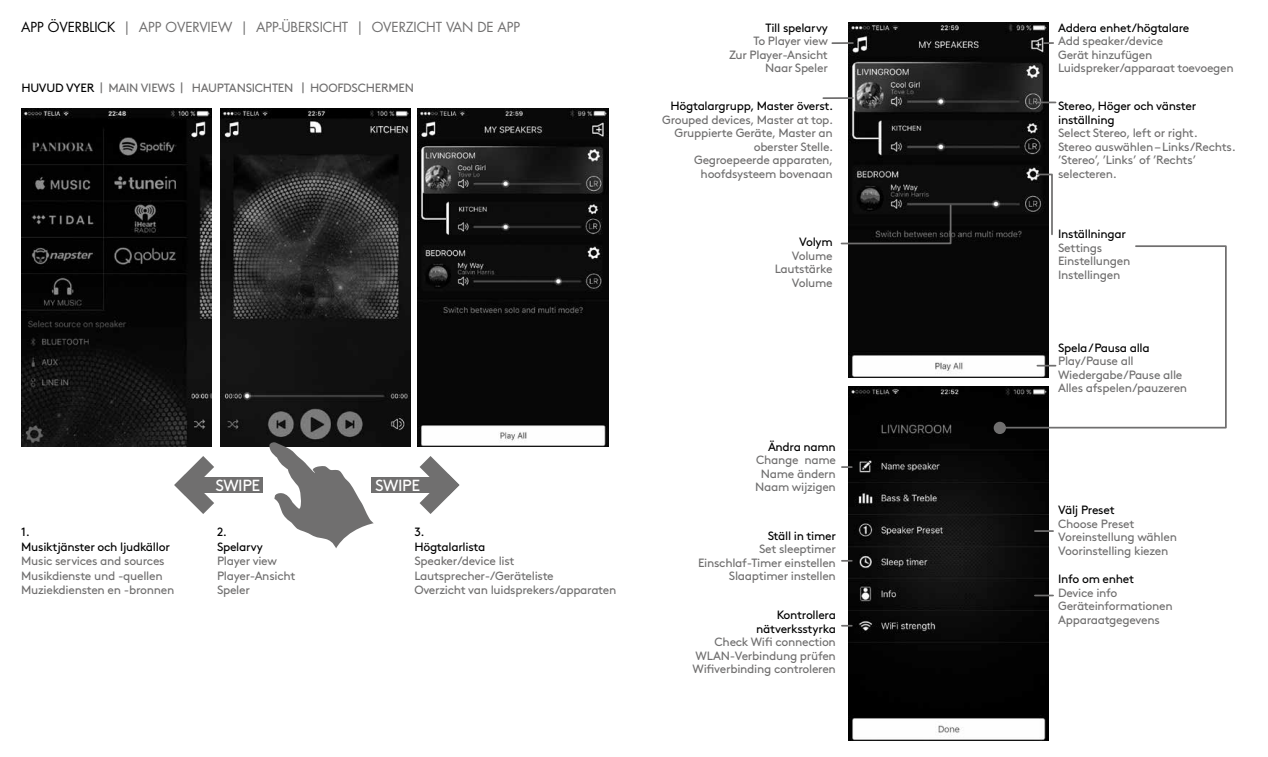
<style>
.page{position:relative;width:1268px;height:757px;background:#fff}
.page>*{position:absolute;margin:0;border:0;box-sizing:border-box;transform-origin:0 0}
.t1{font:16.05px "Brown";letter-spacing:-.025em;color:#fff}
.t2{font:13.5px "Futura";letter-spacing:-.01em;color:#706f6f}
.t3{font:12px/13.5px "Brown";letter-spacing:-.025em;color:#706f6f}
.t4{font:12px/14.4px "Brown";letter-spacing:-.025em;color:#000}
.s1{color:#000}
</style>
<div class="page">
<img style="left:22px;top:108px;width:190px;height:339px">
<img style="left:220px;top:108px;width:190px;height:339px">
<img style="left:418px;top:108px;width:190px;height:339px">
<svg style="left:268px;top:442px;width:106px;height:106px"></svg>
<div style="left:371px;top:477px;width:71px;height:16px;background:#706f6f"></div>
<svg style="left:419px;top:456px;width:40px;height:58px"></svg>
<div style="left:191px;top:477px;width:71px;height:16px;background:#706f6f"></div>
<svg style="left:174px;top:456px;width:40px;height:58px"></svg>
<img style="left:848px;top:23px;width:199px;height:354px">
<img style="left:848px;top:386px;width:199px;height:355px">
<svg style="left:1035px;top:173px;width:18px;height:63px"></svg>
<svg style="left:1034px;top:530px;width:18px;height:2px"></svg>
<svg style="left:1034px;top:595px;width:18px;height:1px"></svg>
<svg style="left:841px;top:560px;width:10px;height:2px"></svg>
<svg style="left:841px;top:466px;width:10px;height:2px"></svg>
<svg style="left:1037px;top:102px;width:18px;height:1px"></svg>
<hr style="left:823px;top:97px;width:29px;height:2px;background:#706f6f">
<hr style="left:832px;top:42px;width:20px;height:2px;background:#706f6f">
<svg style="left:1043px;top:42px;width:9px;height:2px"></svg>
<svg style="left:840px;top:204px;width:112px;height:41px"></svg>
<svg style="left:997px;top:244px;width:230px;height:185px"></svg>
<div style="left:993px;top:422px;width:12px;height:12px;background:#706f6f;border-radius:50%"></div>
<p class="t2" style="left:21px;top:18px;width:500px"><span class="s1">APP ÖVERBLICK</span> | APP OVERVIEW | APP-ÜBERSICHT | OVERZICHT VAN DE APP</p>
<p class="t3" style="left:21px;top:80px;width:394px"><span class="s1">HUVUD VYER</span> | MAIN VIEWS | HAUPTANSICHTEN | HOOFDSCHERMEN</p>
<p class="t4" style="left:765px;top:19px;width:64px">Till spelarvy</p>
<p class="t3" style="left:729px;top:33px;width:100px;text-align:right">To Player view<br>Zur Player-Ansicht<br>Naar Speler</p>
<p class="t4" style="left:670px;top:98px;width:164px">Högtalargrupp, Master överst.</p>
<p class="t3" style="left:662px;top:112px;width:173px;text-align:right">Grouped devices, Master at top.<br>Gruppierte Geräte, Master an oberster Stelle.<br>Gegroepeerde apparaten, hoofdsysteem bovenaan</p>
<p class="t4" style="left:799px;top:234px;width:35px">Volym</p>
<p class="t3" style="left:774px;top:248px;width:59px;text-align:right">Volume<br>Lautstärke<br>Volume</p>
<p class="t4" style="left:21px;top:524px;width:150px">1.<br>Musiktjänster och ljudkällor</p>
<p class="t3" style="left:21px;top:553px;width:154px;line-height:14.4px">Music services and sources<br>Musikdienste und -quellen<br>Muziekdiensten en -bronnen</p>
<h1 class="t1" style="left:215px;top:473px;width:46px">SWIPE</h1>
<h1 class="t1" style="left:375px;top:473px;width:46px">SWIPE</h1>
<p class="t4" style="left:217px;top:524px;width:47px">2.<br>Spelarvy</p>
<p class="t3" style="left:217px;top:553px;width:80px;line-height:14.4px">Player view<br>Player-Ansicht<br>Speler</p>
<p class="t4" style="left:414px;top:524px;width:72px">3.<br>Högtalarlista</p>
<p class="t3" style="left:414px;top:553px;width:203px;line-height:14.4px">Speaker/device list<br>Lautsprecher-/Geräteliste<br>Overzicht van luidsprekers/apparaten</p>
<p class="t4" style="left:767px;top:438px;width:69px">Ändra namn</p>
<p class="t3" style="left:755px;top:452px;width:82px;text-align:center">Change name<br>Name ändern<br>Naam wijzigen</p>
<p class="t4" style="left:767px;top:527px;width:70px">Ställ in timer</p>
<p class="t3" style="left:698px;top:541px;width:139px;text-align:right">Set sleeptimer<br>Einschlaf-Timer einstellen<br>Slaaptimer instellen</p>
<p class="t4" style="left:756px;top:607px;width:81px;line-height:13.5px;text-align:right">Kontrollera nätverksstyrka</p>
<p class="t3" style="left:692px;top:634px;width:145px;text-align:justify;text-indent:22px">Check Wifi connection WLAN-Verbindung prüfen Wifiverbinding controleren</p>
<p class="t4" style="left:1057px;top:19px;width:133px">Addera enhet/högtalare</p>
<p class="t3" style="left:1057px;top:33px;width:177px">Add speaker/device<br>Gerät hinzufügen<br>Luidspreker/apparaat toevoegen</p>
<p class="t4" style="left:1057px;top:98px;width:140px;line-height:13.5px">Stereo, Höger och vänster inställning</p>
<p class="t3" style="left:1057px;top:125px;width:179px">Select Stereo, left or right.<br>Stereo auswählen – Links/Rechts. ’Stereo’, ’Links’ of ’Rechts’ selecteren.</p>
<p class="t4" style="left:1057px;top:226px;width:69px">Inställningar</p>
<p class="t3" style="left:1057px;top:240px;width:74px">Settings<br>Einstellungen<br>Instellingen</p>
<p class="t4" style="left:1057px;top:339px;width:93px">Spela / Pausa alla</p>
<p class="t3" style="left:1057px;top:353px;width:131px">Play/Pause all<br>Wiedergabe/Pause alle<br>Alles afspelen/pauzeren</p>
<p class="t4" style="left:1057px;top:502px;width:58px">Välj Preset</p>
<p class="t3" style="left:1057px;top:516px;width:120px">Choose Preset<br>Voreinstellung wählen<br>Voorinstelling kiezen</p>
<p class="t4" style="left:1057px;top:571px;width:78px">Info om enhet</p>
<p class="t3" style="left:1057px;top:585px;width:116px">Device info<br>Geräteinformationen<br>Apparaatgegevens</p>
</div>
